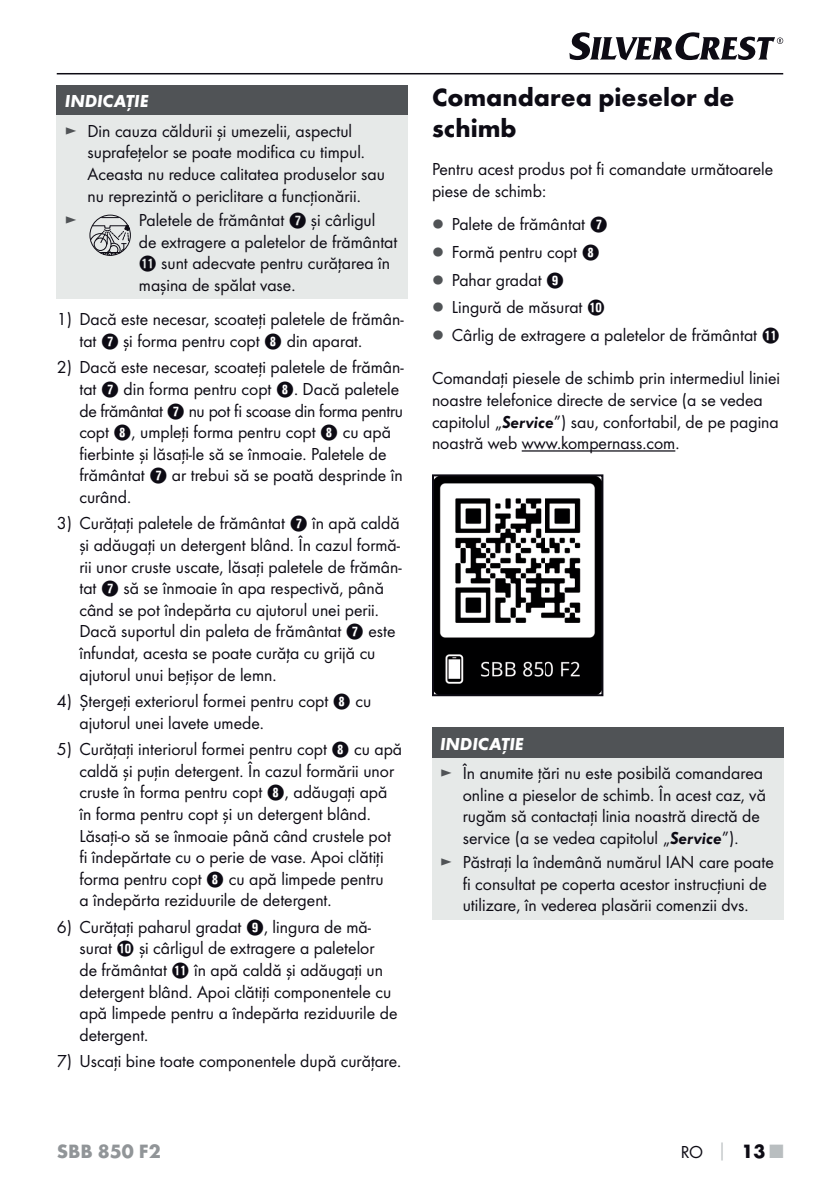
<style>
.page{position:relative;width:840px;height:1191px;background:#fff}
.page>*{position:absolute;margin:0;border:0;box-sizing:border-box;transform-origin:0 0}
.t1{font:700 26px/31.2px "Futura";color:#0d0b14}
.t2{font:700 20px "Futura";color:#919598}
.t3{font:18px/21.6px "Futura Boo";color:#0d0b14}
.t4{font:italic 700 18px "Futura";color:#fff}
.t5{font:18px "Futura Boo";color:#505356}
.s1{color:#505356}
.s2{font-family:"Hako PI Nummern"}
.s3{font-family:"Futura Dem Obl"}
.s4{font-family:"Futura";font-weight:700;color:#b9bec0}
.s5{font-family:"Futura";font-weight:700;font-size:20px}
.s6{font-family:"Futura";font-weight:700;font-size:20px;color:#b9bec0}
</style>
<div class="page">
<hr style="left:57px;top:73px;width:725px;height:1px;background:#0d0b14">
<svg style="left:569px;top:32px;width:213px;height:28px"></svg>
<div style="left:57px;top:85px;width:351px;height:30px;background:#505356"></div>
<div style="left:57px;top:115px;width:351px;height:184px;background:#e6e9e8"></div>
<div style="left:89px;top:215px;width:42px;height:41px;border:1px solid #0e0c14;border-radius:50%"></div>
<svg style="left:89px;top:225px;width:41px;height:31px"></svg>
<svg style="left:101px;top:217px;width:18px;height:1px"></svg>
<hr style="left:521px;top:450px;width:154px;height:1px;background:#0d0b14">
<img style="left:435px;top:477px;width:165px;height:216px">
<div style="left:432px;top:474px;width:171px;height:222px;border:2px solid #0d0b14"></div>
<div style="left:432px;top:727px;width:350px;height:30px;background:#505356"></div>
<div style="left:432px;top:757px;width:350px;height:162px;background:#e6e9e8"></div>
<p class="t4" style="left:65px;top:95px;width:85px">INDICAŢIE</p>
<p class="t3" style="left:87px;top:121px;width:299px;text-indent:-23px"><span class="s1">►</span> Din cauza căldurii și umezelii, aspectul suprafeţelor se poate modifica cu timpul.<br>Aceasta nu reduce calitatea produselor sau nu reprezintă o periclitare a funcţionării.</p>
<p class="t5" style="left:65px;top:212px;width:14px">►</p>
<p class="t3" style="left:139px;top:210px;width:260px">Paletele de frământat <span class="s2">7</span> și cârligul de extragere a paletelor de frământat <span class="s2">q</span> sunt adecvate pentru curăţarea în mașina de spălat vase.</p>
<p class="t3" style="left:79px;top:309px;width:325px;text-indent:-23px">1) Dacă este necesar, scoateţi paletele de frămân&shy;tat <span class="s2">7</span> și forma pentru copt <span class="s2">8</span> din aparat.</p>
<p class="t3" style="left:79px;top:357px;width:325px;text-indent:-23px">2) Dacă este necesar, scoateţi paletele de frămân&shy;tat <span class="s2">7</span> din forma pentru copt <span class="s2">8</span>. Dacă paletele de frământat <span class="s2">7</span> nu pot fi scoase din forma pentru copt <span class="s2">8</span>, umpleţi forma pentru copt <span class="s2">8</span> cu apă fierbinte și lăsaţi-le să se înmoaie. Paletele de frământat <span class="s2">7</span> ar trebui să se poată desprinde în curând.</p>
<p class="t3" style="left:79px;top:513px;width:323px;text-indent:-23px">3) Curăţaţi paletele de frământat <span class="s2">7</span> în apă caldă și adăugaţi un detergent blând. În cazul formă&shy;rii unor cruste uscate, lăsaţi paletele de frămân&shy;tat <span class="s2">7</span> să se înmoaie în apa respectivă, până când se pot îndepărta cu ajutorul unei perii.<br>Dacă suportul din paleta de frământat <span class="s2">7</span> este înfundat, acesta se poate curăţa cu grijă cu ajutorul unui beţișor de lemn.</p>
<p class="t3" style="left:79px;top:691px;width:293px;text-indent:-23px">4) Ștergeţi exteriorul formei pentru copt <span class="s2">8</span> cu ajutorul unei lavete umede.</p>
<p class="t3" style="left:79px;top:739px;width:324px;text-indent:-23px">5) Curăţaţi interiorul formei pentru copt <span class="s2">8</span> cu apă caldă și puţin detergent. În cazul formării unor cruste în forma pentru copt <span class="s2">8</span>, adăugaţi apă în forma pentru copt și un detergent blând.<br>Lăsaţi-o să se înmoaie până când crustele pot fi îndepărtate cu o perie de vase. Apoi clătiţi forma pentru copt <span class="s2">8</span> cu apă limpede pentru<br>a îndepărta reziduurile de detergent.</p>
<p class="t3" style="left:79px;top:917px;width:319px;text-indent:-23px">6) Curăţaţi paharul gradat <span class="s2">9</span>, lingura de mă&shy;surat <span class="s2">0</span> și cârligul de extragere a paletelor<br>de frământat <span class="s2">q</span> în apă caldă și adăugaţi un detergent blând. Apoi clătiţi componentele cu apă limpede pentru a îndepărta reziduurile de detergent.</p>
<p class="t3" style="left:57px;top:1051px;width:346px">7) Uscaţi bine toate componentele după curăţare.</p>
<h1 class="t1" style="left:432px;top:84px;width:304px">Comandarea pieselor de schimb</h1>
<p class="t3" style="left:432px;top:160px;width:342px">Pentru acest produs pot fi comandate următoarele piese de schimb:</p>
<p class="t3" style="left:432px;top:211px;width:349px;line-height:27.6px"><span class="s1">▯</span> Palete de frământat <span class="s2">7<br></span><span class="s1">▯</span> Formă pentru copt <span class="s2">8<br></span><span class="s1">▯</span> Pahar gradat <span class="s2">9<br></span><span class="s1">▯</span> Lingură de măsurat <span class="s2">0<br></span><span class="s1">▯</span> Cârlig de extragere a paletelor de frământat <span class="s2">q</span></p>
<p class="t3" style="left:432px;top:368px;width:349px">Comandaţi piesele de schimb prin intermediul liniei noastre telefonice directe de service (a se vedea capitolul „<span class="s3">Service</span>”) sau, confortabil, de pe pagina noastră web www.kompernass.com.</p>
<p class="t4" style="left:440px;top:737px;width:85px">INDICAŢIE</p>
<p class="t3" style="left:462px;top:763px;width:304px;text-indent:-23px"><span class="s1">►</span> În anumite ţări nu este posibilă comandarea online a pieselor de schimb. În acest caz, vă rugăm să contactaţi linia noastră directă de service (a se vedea capitolul „<span class="s3">Service</span>”).</p>
<p class="t3" style="left:462px;top:852px;width:312px;text-indent:-23px"><span class="s1">►</span> Păstraţi la îndemână numărul IAN care poate fi consultat pe coperta acestor instrucţiuni de utilizare, în vederea plasării comenzii dvs.</p>
<p class="t2" style="left:57px;top:1143px;width:105px">SBB 850 F2</p>
<p class="t3" style="left:680px;top:1142px;width:104px">RO <span class="s4">│</span> <span class="s5">13</span> <span class="s6">■</span></p>
</div>
